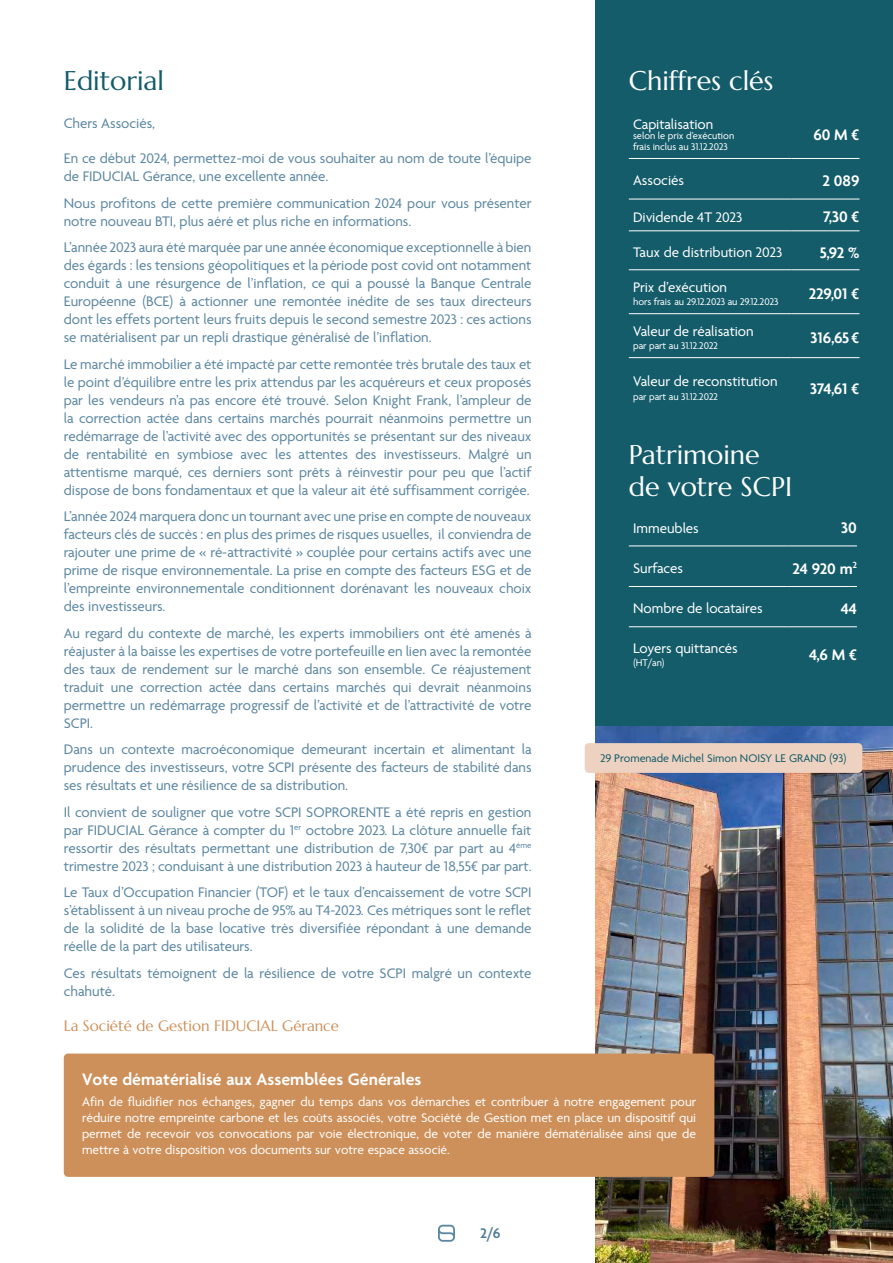
<style>
.page{position:relative;width:893px;height:1263px;background:#fff}
.page>*{position:absolute;margin:0;border:0;box-sizing:border-box;transform-origin:0 0}
.t1{font:27px/32.4px "Marcellus";color:#fff}
.t2{font:27px "Marcellus";color:#145c6a}
.t3{font:600 18px "Agenda One";color:#fff}
.t4{font:600 16.5px "Agenda One";color:#fff}
.t5{font:15px/18px "Agenda One";color:#5c87a1;text-align:justify}
.t6{font:15px "Agenda One";color:#fff}
.t7{font:15px "Marcellus";color:#ce905a}
.t8{font:600 15px "Agenda One";color:#517d98}
.t9{font:13.5px/16.2px "Agenda One";color:#fff;text-align:justify}
.t10{font:12px "Agenda One";color:#145c6a}
.t11{font:10.5px/10.5px "Agenda One";color:#fff}
</style>
<div class="page">
<svg style="left:438px;top:1225px;width:17px;height:17px"></svg>
<img style="left:595px;top:725px;width:298px;height:538px">
<div style="left:595px;top:0;width:298px;height:725px;background:#145c6a"></div>
<div style="left:585px;top:743px;width:277px;height:30px;background:#edd2c1;border-radius:4px"></div>
<hr style="left:629px;top:158px;width:163px;height:1px;background:#fff">
<hr style="left:792px;top:158px;width:67px;height:1px;background:#fff">
<hr style="left:629px;top:199px;width:163px;height:1px;background:#fff">
<hr style="left:629px;top:230px;width:163px;height:1px;background:#fff">
<hr style="left:792px;top:230px;width:67px;height:1px;background:#fff">
<hr style="left:629px;top:269px;width:163px;height:1px;background:#fff">
<hr style="left:792px;top:269px;width:67px;height:1px;background:#fff">
<hr style="left:629px;top:313px;width:163px;height:1px;background:#fff">
<hr style="left:792px;top:313px;width:67px;height:1px;background:#fff">
<hr style="left:629px;top:357px;width:163px;height:1px;background:#fff">
<hr style="left:792px;top:357px;width:67px;height:1px;background:#fff">
<hr style="left:792px;top:199px;width:67px;height:1px;background:#fff">
<hr style="left:629px;top:545px;width:158px;height:1px;background:#fff">
<hr style="left:787px;top:545px;width:70px;height:1px;background:#fff">
<hr style="left:629px;top:586px;width:158px;height:1px;background:#fff">
<hr style="left:629px;top:626px;width:158px;height:1px;background:#fff">
<hr style="left:787px;top:626px;width:70px;height:1px;background:#fff">
<hr style="left:787px;top:586px;width:70px;height:1px;background:#fff">
<div style="left:64px;top:1053px;width:650px;height:124px;background:#ce905a;border-radius:4px"></div>
<h1 class="t2" style="left:64px;top:64px;width:102px">Editorial</h1>
<p class="t5" style="left:64px;top:115px;width:93px">Chers Associés,</p>
<p class="t5" style="left:64px;top:150px;width:469px">En ce début 2024, permettez-moi de vous souhaiter au nom de toute l’équipe de FIDUCIAL Gérance, une excellente année.</p>
<p class="t5" style="left:64px;top:194px;width:469px">Nous profitons de cette première communication 2024 pour vous présenter notre nouveau BTI, plus aéré et plus riche en informations.</p>
<p class="t5" style="left:64px;top:239px;width:469px">L’année 2023 aura été marquée par une année économique exceptionnelle à bien des égards : les tensions géopolitiques et la période post covid ont notamment conduit à une résurgence de l’inflation, ce qui a poussé la Banque Centrale Européenne (BCE) à actionner une remontée inédite de ses taux directeurs dont les effets portent leurs fruits depuis le second semestre 2023 : ces actions se matérialisent par un repli drastique généralisé de l’inflation.</p>
<p class="t5" style="left:64px;top:355px;width:469px">Le marché immobilier a été impacté par cette remontée très brutale des taux et le point d’équilibre entre les prix attendus par les acquéreurs et ceux proposés par les vendeurs n’a pas encore été trouvé. Selon Knight Frank, l’ampleur de la correction actée dans certains marchés pourrait néanmoins permettre un redémarrage de l’activité avec des opportunités se présentant sur des niveaux de rentabilité en symbiose avec les attentes des investisseurs. Malgré un attentisme marqué, ces derniers sont prêts à réinvestir pour peu que l’actif dispose de bons fondamentaux et que la valeur ait été suffisamment corrigée.</p>
<p class="t5" style="left:64px;top:508px;width:469px">L’année 2024 marquera donc un tournant avec une prise en compte de nouveaux facteurs clés de succès : en plus des primes de risques usuelles, il conviendra de rajouter une prime de « ré-attractivité » couplée pour certains actifs avec une prime de risque environnementale. La prise en compte des facteurs ESG et de l’empreinte environnementale conditionnent dorénavant les nouveaux choix des investisseurs.</p>
<p class="t5" style="left:64px;top:624px;width:469px">Au regard du contexte de marché, les experts immobiliers ont été amenés à réajuster à la baisse les expertises de votre portefeuille en lien avec la remontée des taux de rendement sur le marché dans son ensemble. Ce réajustement traduit une correction actée dans certains marchés qui devrait néanmoins permettre un redémarrage progressif de l’activité et de l’attractivité de votre SCPI.</p>
<p class="t5" style="left:64px;top:741px;width:469px">Dans un contexte macroéconomique demeurant incertain et alimentant la prudence des investisseurs, votre SCPI présente des facteurs de stabilité dans ses résultats et une résilience de sa distribution.</p>
<p class="t5" style="left:64px;top:803px;width:469px">Il convient de souligner que votre SCPI SOPRORENTE a été repris en gestion par FIDUCIAL Gérance à compter du 1<sup>er</sup> octobre 2023. La clôture annuelle fait ressortir des résultats permettant une distribution de 7,30€ par part au 4<sup>ème </sup>trimestre 2023 ; conduisant à une distribution 2023 à hauteur de 18,55€ par part.</p>
<p class="t5" style="left:64px;top:884px;width:469px">Le Taux d’Occupation Financier (TOF) et le taux d’encaissement de votre SCPI s’établissent à un niveau proche de 95% au T4-2023. Ces métriques sont le reflet de la solidité de la base locative très diversifiée répondant à une demande réelle de la part des utilisateurs.</p>
<p class="t5" style="left:64px;top:964px;width:469px">Ces résultats témoignent de la résilience de votre SCPI malgré un contexte chahuté.</p>
<p class="t7" style="left:64px;top:1016px;width:277px">La Société de Gestion FIDUCIAL Gérance</p>
<h1 class="t1" style="left:629px;top:65px;width:146px">Chiffres clés</h1>
<p class="t6" style="left:633px;top:116px;width:82px">Capitalisation</p>
<p class="t11" style="left:633px;top:131px;width:103px">selon le prix d’exécution frais inclus au 31.12.2023</p>
<p class="t4" style="left:813px;top:126px;width:48px">60 M €</p>
<p class="t6" style="left:633px;top:173px;width:53px">Associés</p>
<p class="t4" style="left:823px;top:172px;width:38px">2 089</p>
<p class="t6" style="left:633px;top:209px;width:111px">Dividende 4T 2023</p>
<p class="t4" style="left:823px;top:208px;width:37px">7,30 €</p>
<p class="t6" style="left:633px;top:244px;width:151px">Taux de distribution 2023</p>
<p class="t4" style="left:820px;top:243px;width:41px">5,92 %</p>
<p class="t6" style="left:633px;top:279px;width:96px">Prix d’exécution</p>
<p class="t11" style="left:633px;top:297px;width:147px">hors frais au 29.12.2023 au 29.12.2023</p>
<p class="t4" style="left:809px;top:285px;width:52px">229,01 €</p>
<p class="t6" style="left:633px;top:323px;width:122px">Valeur de réalisation</p>
<p class="t11" style="left:633px;top:341px;width:86px">par part au 31.12.2022</p>
<p class="t6" style="left:633px;top:373px;width:146px">Valeur de reconstitution</p>
<p class="t11" style="left:633px;top:391px;width:86px">par part au 31.12.2022</p>
<h1 class="t1" style="left:629px;top:438px;width:165px">Patrimoine de votre SCPI</h1>
<p class="t4" style="left:810px;top:329px;width:51px">316,65 €</p>
<p class="t4" style="left:810px;top:379px;width:51px">374,61 €</p>
<p class="t6" style="left:633px;top:520px;width:67px">Immeubles</p>
<p class="t4" style="left:841px;top:519px;width:17px">30</p>
<p class="t6" style="left:633px;top:560px;width:51px">Surfaces</p>
<p class="t4" style="left:793px;top:559px;width:66px">24 920 m<sup>2</sup></p>
<p class="t6" style="left:633px;top:601px;width:131px">Nombre de locataires</p>
<p class="t4" style="left:841px;top:600px;width:18px">44</p>
<p class="t6" style="left:633px;top:640px;width:106px">Loyers quittancés</p>
<p class="t11" style="left:633px;top:658px;width:33px">(HT/an)</p>
<p class="t4" style="left:809px;top:646px;width:49px">4,6 M €</p>
<p class="t10" style="left:600px;top:752px;width:248px">29 Promenade Michel Simon NOISY LE GRAND (93)</p>
<p class="t3" style="left:82px;top:1070px;width:341px">Vote dématérialisé aux Assemblées Générales</p>
<p class="t9" style="left:82px;top:1093px;width:616px">Afin de fluidifier nos échanges, gagner du temps dans vos démarches et contribuer à notre engagement pour réduire notre empreinte carbone et les coûts associés, votre Société de Gestion met en place un dispositif qui permet de recevoir vos convocations par voie électronique, de voter de manière dématérialisée ainsi que de mettre à votre disposition vos documents sur votre espace associé.</p>
<p class="t8" style="left:480px;top:1225px;width:22px">2/6</p>
</div>
